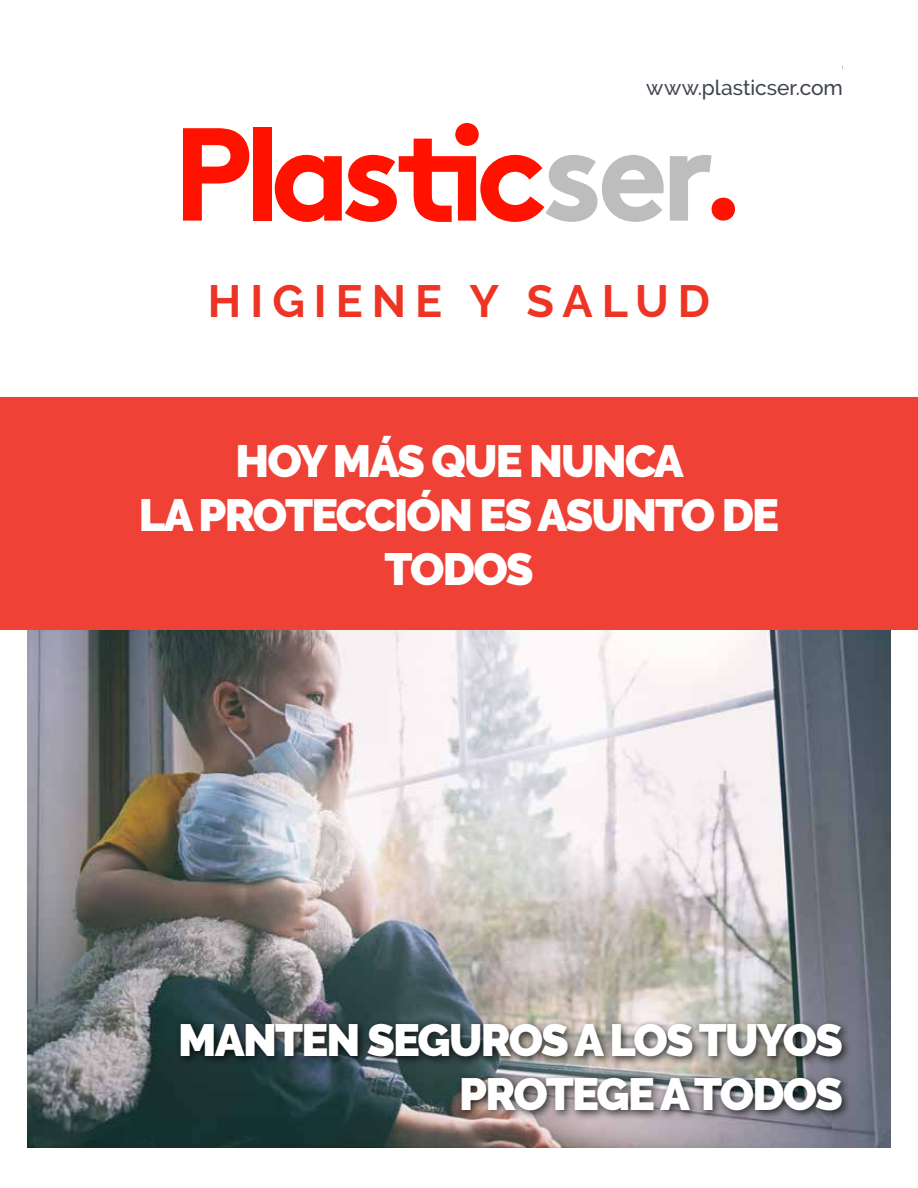
<style>
.page{position:relative;width:918px;height:1188px;background:#fff}
.page>*{position:absolute;margin:0;border:0;box-sizing:border-box;transform-origin:0 0}
.t1{font:900 45px/54px "Raleway";letter-spacing:-.04em;color:#fff;text-align:center}
.t2{font:700 45px "Raleway";letter-spacing:.2em;color:#ee3525}
.t3{font:500 21px "Raleway";color:#404551}
</style>
<div class="page">
<svg style="left:670px;top:155px;width:42px;height:66px"></svg>
<div style="left:455px;top:123px;width:24px;height:23px;background:#ff1200;border-radius:50%"></div>
<div style="left:712px;top:198px;width:23px;height:23px;background:#ff1200;border-radius:50%"></div>
<svg style="left:183px;top:128px;width:66px;height:93px"></svg>
<div style="left:253px;top:127px;width:18px;height:94px;background:#ff1200"></div>
<svg style="left:275px;top:139px;width:389px;height:83px"></svg>
<img style="left:27px;top:630px;width:864px;height:518px">
<div style="left:0;top:397px;width:918px;height:233px;background:#ef4136"></div>
<div style="left:175px;top:1019px;width:677px;height:102px;background:#000;opacity:.75"></div>
<p class="t3" style="left:646px;top:75px;width:198px">www.plasticser.com</p>
<p class="t2" style="left:208px;top:275px;width:504px">HIGIENE Y SALUD</p>
<p class="t1" style="left:139px;top:435px;width:642px">HOY MÁS QUE NUNCA<br>LA PROTECCIÓN ES ASUNTO DE<br>TODOS</p>
<p class="t1" style="left:178px;top:1014px;width:666px;text-align:right">MANTEN SEGUROS A LOS TUYOS<br>PROTEGE A TODOS</p>
</div>
